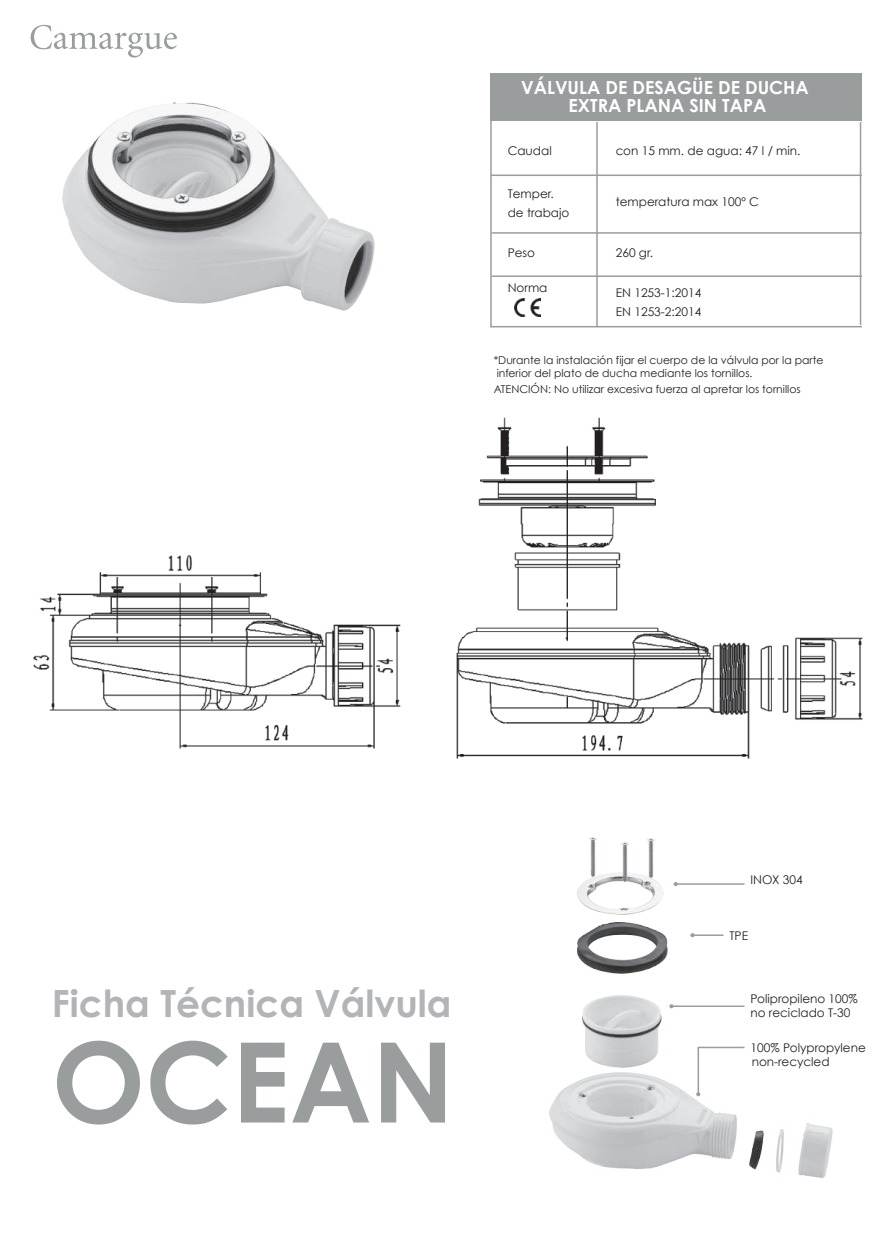
<style>
.page{position:relative;width:893px;height:1234px;background:#fff}
.page>*{position:absolute;margin:0;border:0;box-sizing:border-box;transform-origin:0 0}
.t1{font:700 111.15px "Century Gothic";color:#9a9d9e}
.t2{font:700 37.5px "Century Gothic";color:#b3b4b8}
.t3{font:700 18px/18px "Century Gothic";color:#fff;text-align:center}
.t4{font:12px/13.8px "Century Gothic";color:#231f20}
.t5{font:10.8px/13px "Century Gothic";color:#231f20}
</style>
<div class="page">
<hr style="left:671px;top:1005px;width:73px;height:1px;background:#9a9d9e">
<svg style="left:669px;top:1004px;width:5px;height:4px"></svg>
<hr style="left:692px;top:934px;width:31px;height:1px;background:#9a9d9e">
<svg style="left:690px;top:933px;width:5px;height:4px"></svg>
<svg style="left:697px;top:1046px;width:48px;height:26px"></svg>
<hr style="left:676px;top:883px;width:68px;height:1px;background:#9a9d9e">
<div style="left:490px;top:73px;width:371px;height:48px;background:#9a9d9e"></div>
<hr style="left:491px;top:174px;width:371px;height:2px;background:#9a9d9e">
<hr style="left:491px;top:232px;width:371px;height:1px;background:#9a9d9e">
<hr style="left:492px;top:275px;width:370px;height:2px;background:#9a9d9e">
<hr style="left:490px;top:326px;width:372px;height:1px;background:#9a9d9e">
<hr style="left:596px;top:122px;width:2px;height:205px;background:#9a9d9e">
<hr style="left:860px;top:122px;width:1px;height:203px;background:#9a9d9e">
<hr style="left:490px;top:121px;width:2px;height:206px;background:#9a9d9e">
<img style="left:515px;top:298px;width:26px;height:18px">
<svg style="left:31px;top:25px;width:146px;height:32px"></svg>
<img style="left:63px;top:103px;width:311px;height:207px">
<img style="left:33px;top:417px;width:830px;height:342px">
<img style="left:577px;top:922px;width:90px;height:51px">
<img style="left:589px;top:837px;width:7px;height:35px">
<img style="left:578px;top:872px;width:86px;height:42px">
<img style="left:647px;top:838px;width:7px;height:39px">
<img style="left:622px;top:842px;width:7px;height:39px">
<img style="left:583px;top:995px;width:79px;height:71px">
<img style="left:549px;top:1072px;width:284px;height:104px">
<h3 class="t3" style="left:521px;top:78px;width:289px">VÁLVULA DE DESAGÜE DE DUCHA<br>EXTRA PLANA SIN TAPA</h3>
<p class="t4" style="left:508px;top:143px;width:46px">Caudal</p>
<p class="t4" style="left:616px;top:143px;width:186px">con 15 mm. de agua: 47 l / min.</p>
<p class="t4" style="left:508px;top:183px;width:63px;line-height:19.8px">Temper. de trabajo</p>
<p class="t4" style="left:616px;top:194px;width:145px">temperatura max 100º C</p>
<p class="t4" style="left:508px;top:245px;width:29px">Peso</p>
<p class="t4" style="left:616px;top:245px;width:39px">260 gr.</p>
<p class="t4" style="left:616px;top:282px;width:87px;line-height:19.8px">EN 1253-1:2014<br>EN 1253-2:2014</p>
<p class="t5" style="left:494px;top:353px;width:331px">*Durante la instalación fijar el cuerpo de la válvula por la parte inferior del plato de ducha mediante los tornillos.</p>
<p class="t5" style="left:494px;top:383px;width:309px">ATENCIÓN: No utilizar excesiva fuerza al apretar los tornillos</p>
<p class="t4" style="left:508px;top:280px;width:41px">Norma</p>
<h2 class="t2" style="left:52px;top:974px;width:401px">Ficha Técnica Válvula</h2>
<h1 class="t1" style="left:52px;top:997px;width:404px">OCEAN</h1>
<p class="t4" style="left:750px;top:872px;width:54px">INOX 304</p>
<p class="t4" style="left:729px;top:928px;width:20px">TPE</p>
<p class="t4" style="left:750px;top:991px;width:109px">Polipropileno 100% no reciclado T-30</p>
<p class="t4" style="left:750px;top:1040px;width:117px">100% Polypropylene non-recycled</p>
</div>
